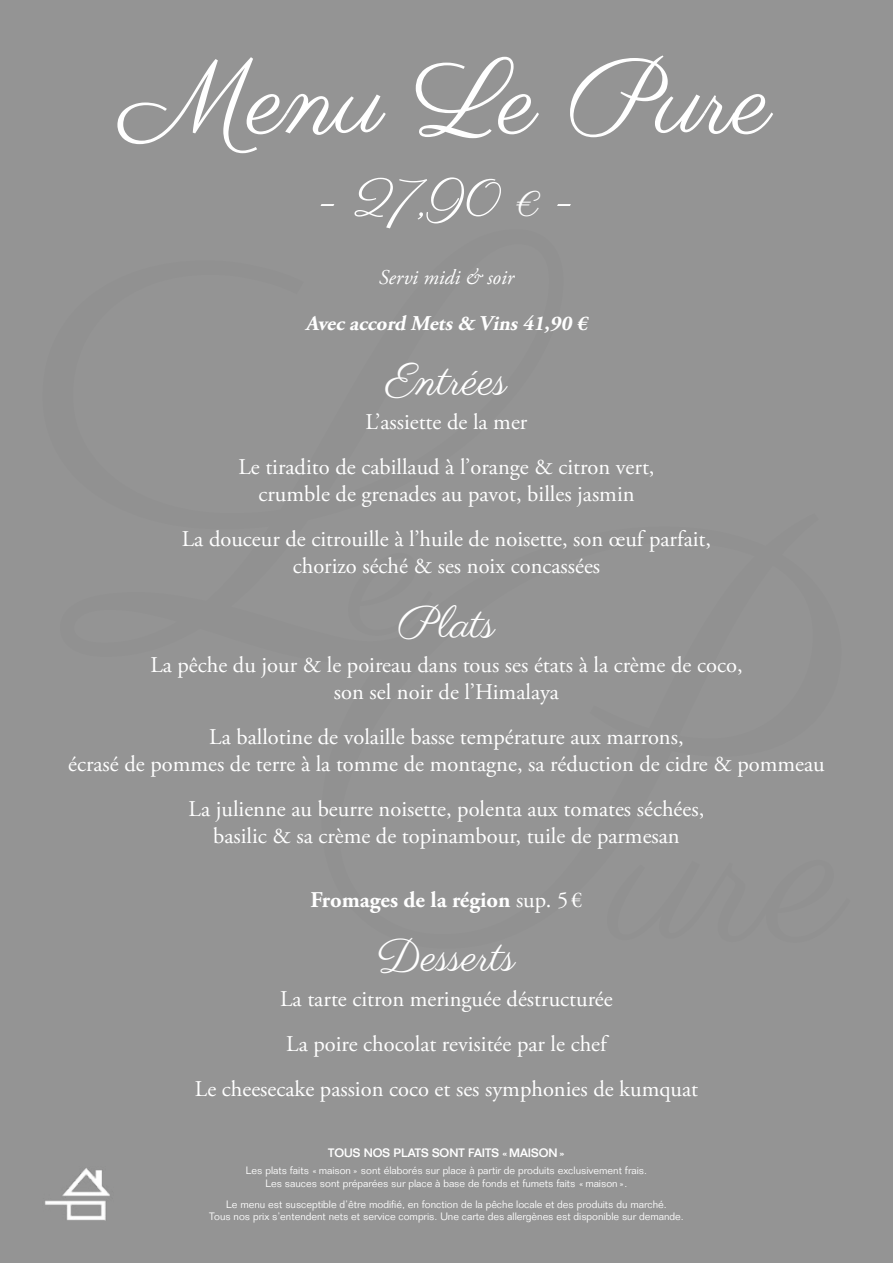
<style>
.page{position:relative;width:893px;height:1263px;background:#949494}
.page>*{position:absolute;margin:0;border:0;box-sizing:border-box;transform-origin:0 0}
.t1{font:105px "Parisienne";color:#fff}
.t2{font:52.5px "Parisienne";color:#fff}
.t3{font:45px "Parisienne";color:#fff}
.t4{font:22.5px/45px "Adobe Garamond Pro";color:#fff;text-align:center}
.t5{font:700 22.5px "Adobe Garamond Pro";color:#fff}
.t6{font:italic 700 21px "Adobe Garamond Pro";color:#fff}
.t7{font:italic 21px "Adobe Garamond Pro";color:#fff}
.t8{font:500 12px "Folio";color:#fff}
.t9{font:300 10.5px/12.6px "Folio";color:#fff;text-align:center}
.s1{font-size:36px}
.s2{font-weight:400}
</style>
<div class="page">
<img style="left:45px;top:1168px;width:65px;height:53px">
<h1 class="t1" style="left:122px;top:35px;width:651px">Menu Le Pure</h1>
<h2 class="t2" style="left:318px;top:168px;width:259px">- 27,90 <span class="s1">€</span> -</h2>
<p class="t7" style="left:379px;top:264px;width:137px">Servi midi &amp; soir</p>
<p class="t6" style="left:305px;top:311px;width:288px">Avec accord Mets&amp; Vins41,90 €</p>
<h3 class="t3" style="left:386px;top:352px;width:123px">Entrées</h3>
<p class="t4" style="left:238px;top:400px;width:418px">L’assiette de la mer<br>Le tiradito de cabillaud à l’orange &amp; citron vert,</p>
<p class="t4" style="left:182px;top:472px;width:531px">crumble de grenades au pavot, billes jasmin<br>La douceur de citrouille à l’huile de noisette, son œuf parfait,</p>
<p class="t4" style="left:293px;top:544px;width:309px">chorizo séché &amp; ses noix concassées</p>
<h3 class="t3" style="left:398px;top:595px;width:99px">Plats</h3>
<p class="t4" style="left:150px;top:652px;width:594px;line-height:27px">La pêche du jour &amp; le poireau dans tous ses états à la crème de coco, son sel noir de l’Himalaya</p>
<p class="t4" style="left:68px;top:724px;width:758px;line-height:27px">La ballotine de volaille basse température aux marrons,<br>écrasé de pommes de terre à la tomme de montagne, sa réduction de cidre &amp; pommeau</p>
<p class="t4" style="left:189px;top:796px;width:517px;line-height:27px">La julienne au beurre noisette, polenta aux tomates séchées, basilic &amp; sa crème de topinambour, tuile de parmesan</p>
<p class="t5" style="left:311px;top:886px;width:273px">Fromages de la région <span class="s2">sup. 5 €</span></p>
<h3 class="t3" style="left:377px;top:929px;width:139px">Desserts</h3>
<p class="t4" style="left:195px;top:977px;width:505px">La tarte citron meringuée déstructurée<br>La poire chocolat revisitée par le chef<br>Le cheesecake passion coco et ses symphonies de kumquat</p>
<p class="t8" style="left:328px;top:1146px;width:238px">TOUS NOS PLATS SONT FAITS «MAISON»</p>
<p class="t9" style="left:246px;top:1164px;width:403px">Les plats faits «maison» sont élaborés sur place à partir de produits exclusivement frais.<br>Les sauces sont préparées sur place à base de fonds et fumets faits «maison».</p>
<p class="t9" style="left:209px;top:1198px;width:476px">Le menu est susceptible d’être modifié, en fonction de la pêche locale et des produits du marché.<br>Tous nos prix s’entendent nets et service compris. Une carte des allergènes est disponible sur demande.</p>
</div>
